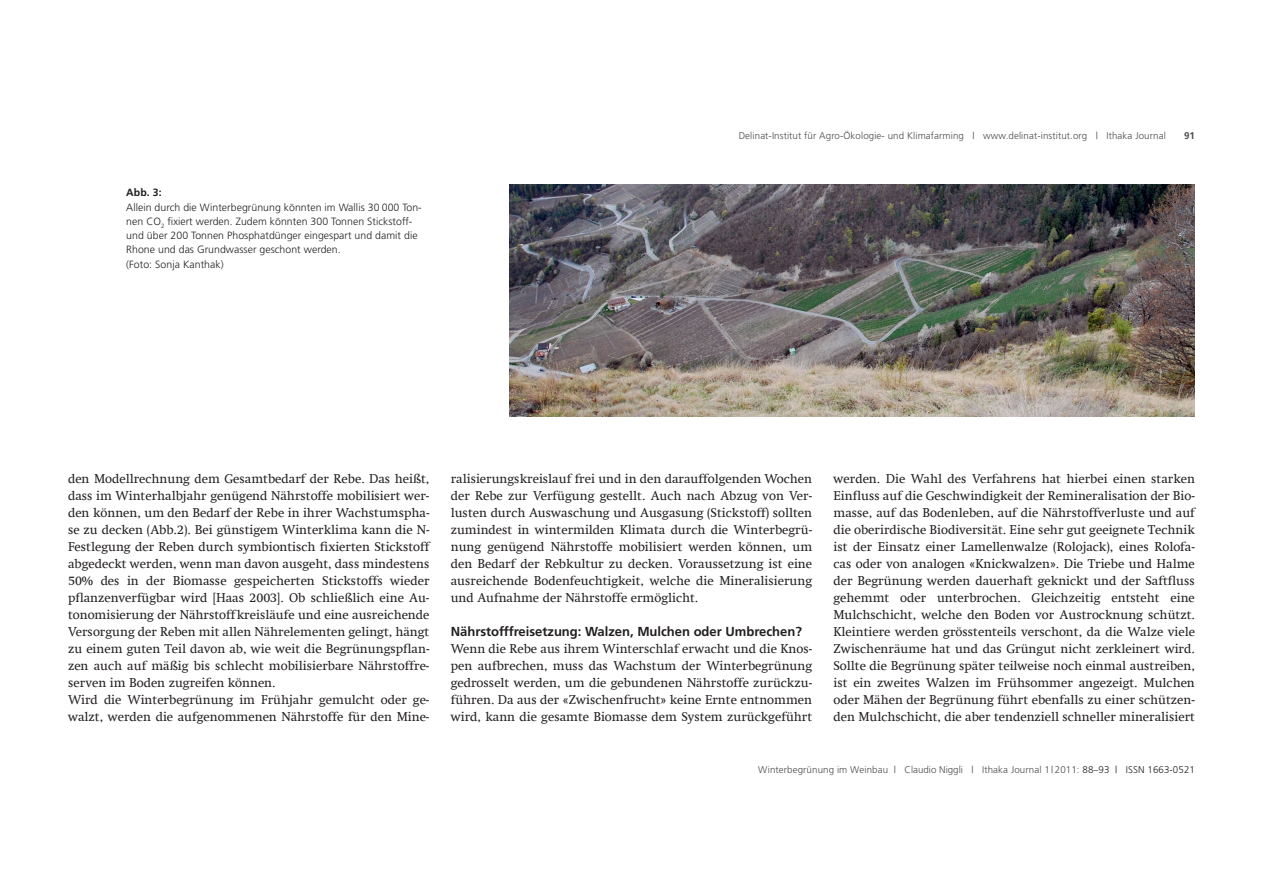
<style>
.page{position:relative;width:1263px;height:893px;background:#fff}
.page>*{position:absolute;margin:0;border:0;box-sizing:border-box;transform-origin:0 0}
.t1{font:700 13.05px "Frutiger";color:#231f20}
.t2{font:12.9px/17px "Swift Com";color:#231f20;text-align:justify}
.t3{font:300 10.5px/14.2px "Frutiger";letter-spacing:.005em;color:#231f20}
.t4{font:700 10.5px "Frutiger";color:#231f20}
.t5{font:300 9.75px "Frutiger";letter-spacing:.01em;color:#4b4c4d}
.t6{font:700 9.75px "Frutiger";color:#4b4c4d}
.s1{color:#231f20}
</style>
<div class="page">
<img style="left:509px;top:185px;width:686px;height:232px">
<p class="t4" style="left:126px;top:187px;width:37px">Abb. 3:</p>
<p class="t3" style="left:126px;top:200px;width:297px">Allein durch die Winterbegrünung könnten im Wallis 30 000 Ton&shy;nen CO<sub>2</sub> fixiert werden. Zudem könnten 300 Tonnen Stickstoff&shy;und über 200 Tonnen Phosphatdünger eingespart und damit die Rhone und das Grundwasser geschont werden.<br>(Foto: Sonja Kanthak)</p>
<p class="t5" style="left:739px;top:131px;width:429px">Delinat-Institut für Agro-Ökologie- und Klimafarming | www.delinat-institut.org | Ithaka Journal</p>
<p class="t6" style="left:1184px;top:130px;width:12px">91</p>
<p class="t2" style="left:68px;top:470px;width:363px;text-align:left">den Modellrechnung dem Gesamtbedarf der Rebe. Das heißt, dass im Winterhalbjahr genügend Nährstoffe mobilisiert wer&shy;den können, um den Bedarf der Rebe in ihrer Wachstumspha&shy;se zu decken (Abb.2). Bei günstigem Winterklima kann die N-Festlegung der Reben durch symbiontisch fixierten Stickstoff abgedeckt werden, wenn man davon ausgeht, dass mindestens 50% des in der Biomasse gespeicherten Stickstoffs wieder pflanzenverfügbar wird [Haas 2003]. Ob schließlich eine Au&shy;tonomisierung der Nährstoffkreisläufe und eine ausreichende Versorgung der Reben mit allen Nährelementen gelingt, hängt zu einem guten Teil davon ab, wie weit die Begrünungspflan&shy;zen auch auf mäßig bis schlecht mobilisierbare Nährstoffre&shy;serven im Boden zugreifen können.<br>Wird die Winterbegrünung im Frühjahr gemulcht oder ge&shy;walzt, werden die aufgenommenen Nährstoffe für den Mine-</p>
<p class="t2" style="left:451px;top:470px;width:363px">ralisierungskreislauf frei und in den darauffolgenden Wochen der Rebe zur Verfügung gestellt. Auch nach Abzug von Ver&shy;lusten durch Auswaschung und Ausgasung (Stickstoff) sollten zumindest in wintermilden Klimata durch die Winterbegrü&shy;nung genügend Nährstoffe mobilisiert werden können, um den Bedarf der Rebkultur zu decken. Voraussetzung ist eine ausreichende Bodenfeuchtigkeit, welche die Mineralisierung und Aufnahme der Nährstoffe ermöglicht.</p>
<p class="t1" style="left:451px;top:624px;width:353px">Nährstofffreisetzung: Walzen, Mulchen oder Umbrechen?</p>
<p class="t2" style="left:451px;top:640px;width:363px">Wenn die Rebe aus ihrem Winterschlaf erwacht und die Knos&shy;pen aufbrechen, muss das Wachstum der Winterbegrünung gedrosselt werden, um die gebundenen Nährstoffe zurückzu&shy;führen. Da aus der «Zwischenfrucht» keine Ernte entnommen wird, kann die gesamte Biomasse dem System zurückgeführt</p>
<p class="t2" style="left:833px;top:470px;width:363px">werden. Die Wahl des Verfahrens hat hierbei einen starken Einfluss auf die Geschwindigkeit der Remineralisation der Bio&shy;masse, auf das Bodenleben, auf die Nährstoffverluste und auf die oberirdische Biodiversität. Eine sehr gut geeignete Technik ist der Einsatz einer Lamellenwalze (Rolojack), eines Rolofa&shy;cas oder von analogen «Knickwalzen». Die Triebe und Halme der Begrünung werden dauerhaft geknickt und der Saftfluss gehemmt oder unterbrochen. Gleichzeitig entsteht eine Mulchschicht, welche den Boden vor Austrocknung schützt.<br>Kleintiere werden grösstenteils verschont, da die Walze viele Zwischenräume hat und das Grüngut nicht zerkleinert wird.<br>Sollte die Begrünung später teilweise noch einmal austreiben, ist ein zweites Walzen im Frühsommer angezeigt. Mulchen oder Mähen der Begrünung führt ebenfalls zu einer schützen&shy;den Mulchschicht, die aber tendenziell schneller mineralisiert</p>
<p class="t5" style="left:758px;top:764px;width:438px">Winterbegrünung im Weinbau | Claudio Niggli | Ithaka Journal 1 | 2011: <span class="s1">88–93 | ISSN 1663-0521</span></p>
</div>
